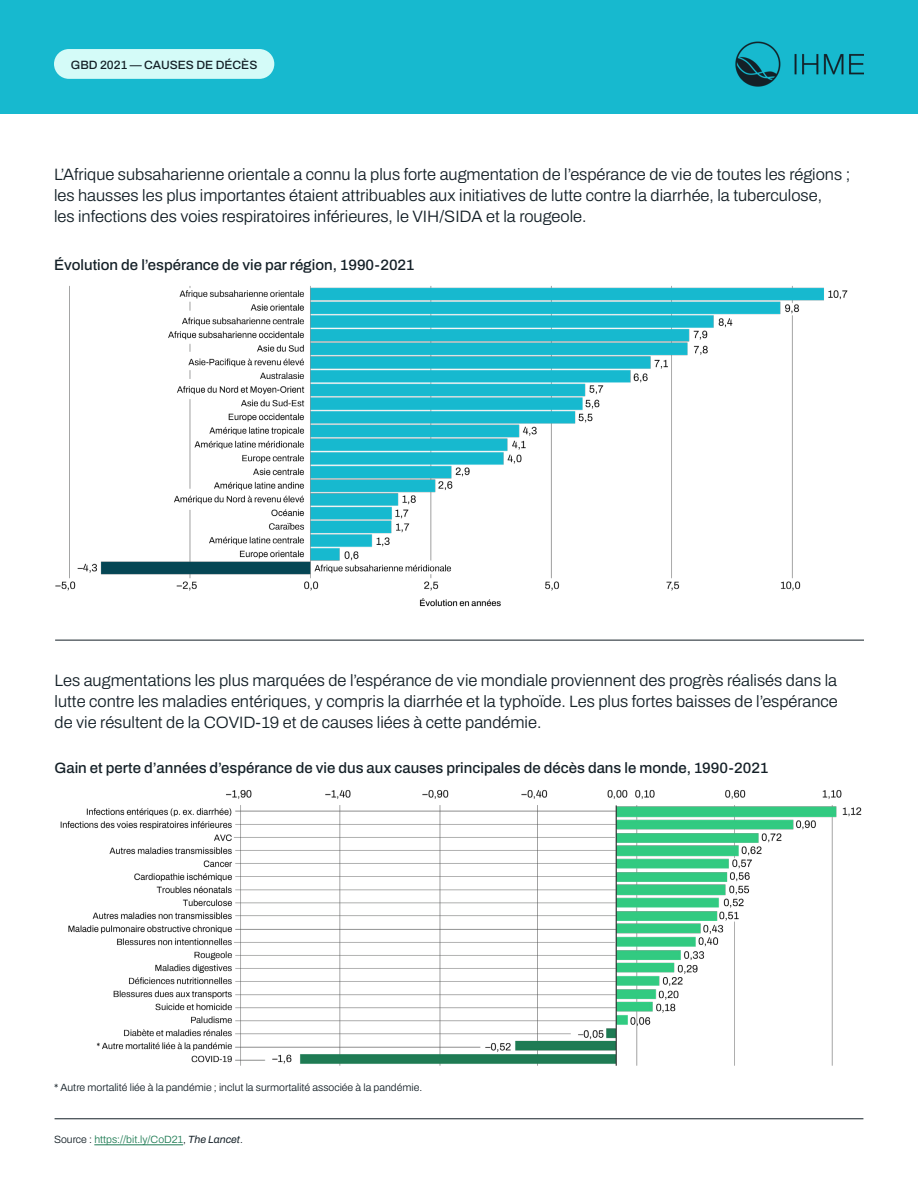
<style>
.page{position:relative;width:918px;height:1188px;background:#fff}
.page>*{position:absolute;margin:0;border:0;box-sizing:border-box;transform-origin:0 0}
.Body{font:300 16.5px/21px "Archivo";color:#142027}
.Figure_title{font:500 15px "Archivo";color:#142027}
.GBD_bug{font:500 12px "Archivo";color:#142027}
.Footnote{font:300 10.5px "Archivo";color:#142027}
.Footnote-2{font:300 10.5px "Archivo";color:#1e7b53}
.s1{font-style:inherit}
.s2{color:#142027}
.s3{font-weight:400;font-style:italic;color:#142027}
</style>
<div class="page">
<div style="left:0;top:0;width:918px;height:113px;background:#17b9cf"></div>
<div style="left:54px;top:49px;width:220px;height:30px;background:#d4fbf8;border-radius:15px"></div>
<img style="left:736px;top:41px;width:128px;height:46px">
<hr style="left:55px;top:1118px;width:808px;height:1px;background:#142027">
<hr style="left:55px;top:640px;width:809px;height:1px;background:#142027">
<img style="left:55px;top:286px;width:793px;height:321px">
<img style="left:60px;top:790px;width:802px;height:276px">
<hr style="left:94px;top:1145px;width:89px;height:1px;background:#1e7b53">
<p class="GBD_bug" style="left:71px;top:56px;width:188px">GBD 2021 — CAUSES DE DÉCÈS</p>
<p class="Body" style="left:54px;top:164px;width:798px">L’Afrique subsaharienne orientale a connu la plus forte augmentation de l’espérance de vie de toutes les régions ; les hausses les plus importantes étaient attribuables aux initiatives de lutte contre la diarrhée, la tuberculose,<br>les infections des voies respiratoires inférieures, le <span class="s1">VIH/SIDA</span> et la rougeole.</p>
<p class="Figure_title" style="left:54px;top:253px;width:362px">Évolution de l’espérance de vie par région, 1990-2021</p>
<p class="Body" style="left:55px;top:670px;width:785px;text-align:justify">Les augmentations les plus marquées de l’espérance de vie mondiale proviennent des progrès réalisés dans la lutte contre les maladies entériques, y compris la diarrhée et la typhoïde. Les plus fortes baisses de l’espérance de vie résultent de la COVID-19 et de causes liées à cette pandémie.</p>
<p class="Figure_title" style="left:55px;top:756px;width:715px">Gain et perte d’années d’espérance de vie dus aux causes principales de décès dans le monde, 1990-2021</p>
<p class="Footnote" style="left:54px;top:1080px;width:370px">* Autre mortalité liée à la pandémie ; inclut la surmortalité associée à la pandémie.</p>
<p class="Footnote-2" style="left:54px;top:1132px;width:190px"><span class="s2">Source :</span> https://bit.ly/CoD21<span class="s2">,</span> <span class="s3">The Lancet</span><span class="s2">.</span></p>
</div>
